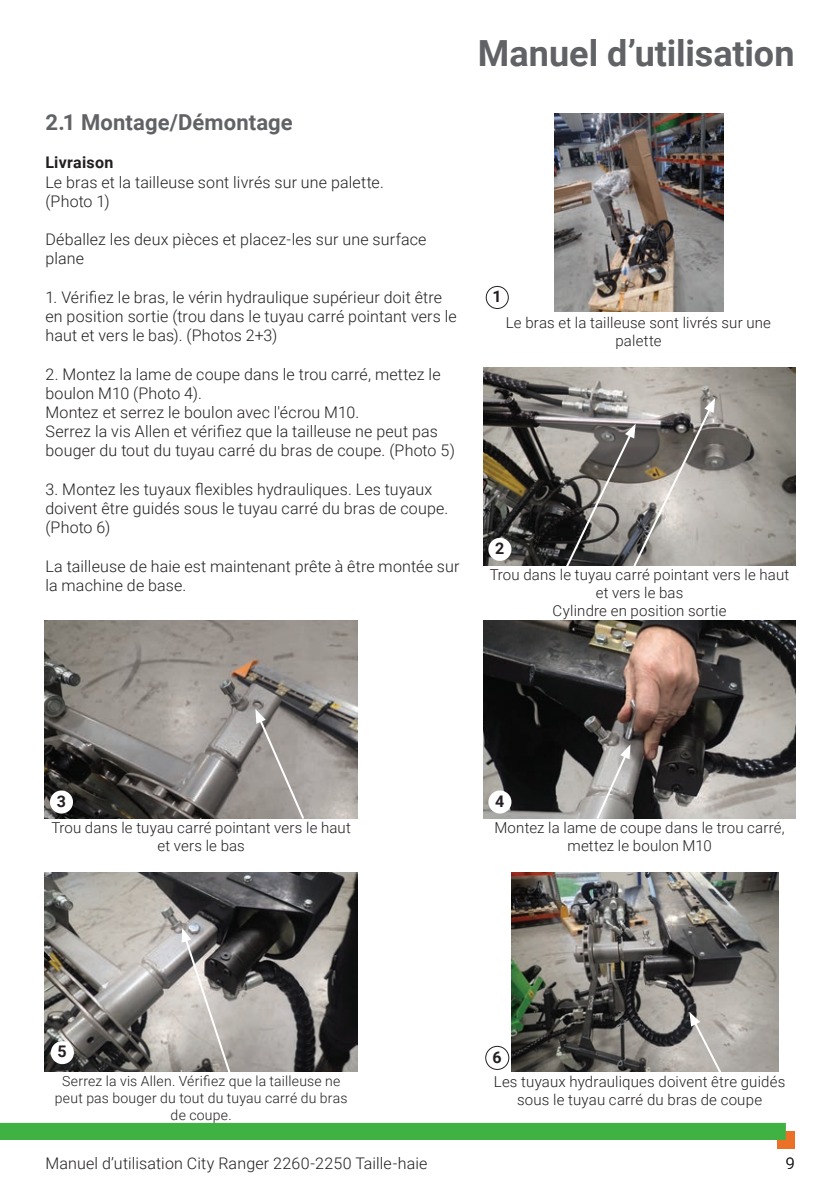
<style>
.page{position:relative;width:840px;height:1191px;background:#fff}
.page>*{position:absolute;margin:0;border:0;box-sizing:border-box;transform-origin:0 0}
.t1{font:700 36px "Roboto";color:#616265}
.t2{font:700 22px "Roboto";letter-spacing:.005em;color:#616265}
.t3{font:300 16px/19.2px "Roboto";letter-spacing:.01em;color:#231f20}
.t4{font:700 16px "Roboto";letter-spacing:.015em;color:#231f20}
.t5{font:300 15px/18px "Roboto";letter-spacing:.01em;color:#231f20;text-align:center}
.t6{font:300 14px/16.8px "Roboto";letter-spacing:.015em;color:#231f20;text-align:center}
</style>
<div class="page">
<div style="left:776px;top:1131px;width:18px;height:17px;background:#ea7125"></div>
<div style="left:0;top:1123px;width:785px;height:17px;background:#40b143"></div>
<img style="left:483px;top:620px;width:312px;height:199px">
<img style="left:483px;top:367px;width:312px;height:199px">
<img style="left:554px;top:113px;width:169px;height:199px">
<img style="left:511px;top:873px;width:266px;height:198px">
<svg style="left:594px;top:744px;width:36px;height:75px;background:#abaaa8"></svg>
<div style="left:488px;top:538px;width:23px;height:23px;background:#fff;border-radius:50%"></div>
<div style="left:488px;top:790px;width:23px;height:23px;background:#fff;border-radius:50%"></div>
<div style="left:485px;top:286px;width:23px;height:23px;border:1px solid #231f20;border-radius:50%"></div>
<div style="left:485px;top:1045px;width:24px;height:25px;border:1px solid #231f20;border-radius:50%"></div>
<img style="left:45px;top:620px;width:312px;height:199px">
<img style="left:45px;top:873px;width:312px;height:198px">
<svg style="left:255px;top:709px;width:51px;height:110px;background:#9f9a97"></svg>
<div style="left:51px;top:1041px;width:23px;height:23px;background:#fff;border-radius:50%"></div>
<div style="left:50px;top:790px;width:23px;height:23px;background:#fff;border-radius:50%"></div>
<svg style="left:552px;top:398px;width:162px;height:168px;background:#898582"></svg>
<svg style="left:181px;top:927px;width:51px;height:145px;background:#9d9a97"></svg>
<svg style="left:689px;top:1011px;width:35px;height:61px;background:#bab5b1"></svg>
<h2 class="t2" style="left:45px;top:107px;width:249px">2.1 Montage/Démontage</h2>
<p class="t4" style="left:45px;top:151px;width:69px">Livraison</p>
<p class="t3" style="left:45px;top:172px;width:340px">Le bras et la tailleuse sont livrés sur une palette. (Photo 1)</p>
<p class="t3" style="left:45px;top:229px;width:382px">Déballez les deux pièces et placez-les sur une surface plane</p>
<p class="t3" style="left:45px;top:287px;width:412px">1. Vérifiez le bras, le vérin hydraulique supérieur doit être en position sortie (trou dans le tuyau carré pointant vers le haut et vers le bas). (Photos 2+3)</p>
<p class="t3" style="left:45px;top:364px;width:411px">2. Montez la lame de coupe dans le trou carré, mettez le boulon M10 (Photo 4).<br>Montez et serrez le boulon avec l'écrou M10.<br>Serrez la vis Allen et vérifiez que la tailleuse ne peut pas bouger du tout du tuyau carré du bras de coupe. (Photo 5)</p>
<p class="t3" style="left:45px;top:479px;width:404px">3. Montez les tuyaux flexibles hydrauliques. Les tuyaux doivent être guidés sous le tuyau carré du bras de coupe. (Photo 6)</p>
<p class="t3" style="left:45px;top:556px;width:415px">La tailleuse de haie est maintenant prête à être montée sur la machine de base.</p>
<h1 class="t1" style="left:477px;top:28px;width:318px">Manuel d’utilisation</h1>
<p class="t4" style="left:492px;top:285px;width:11px">1</p>
<p class="t5" style="left:505px;top:313px;width:266px">Le bras et la tailleuse sont livrés sur une palette</p>
<p class="t4" style="left:495px;top:537px;width:11px">2</p>
<p class="t5" style="left:489px;top:565px;width:301px">Trou dans le tuyau carré pointant vers le haut et vers le bas<br>Cylindre en position sortie</p>
<p class="t4" style="left:57px;top:790px;width:11px">3</p>
<p class="t5" style="left:51px;top:818px;width:301px">Trou dans le tuyau carré pointant vers le haut et vers le bas</p>
<p class="t4" style="left:495px;top:790px;width:11px">4</p>
<p class="t5" style="left:494px;top:818px;width:292px">Montez la lame de coupe dans le trou carré, mettez le boulon M10</p>
<p class="t4" style="left:58px;top:1040px;width:11px">5</p>
<p class="t4" style="left:492px;top:1045px;width:11px">6</p>
<p class="t6" style="left:55px;top:1072px;width:294px">Serrez la vis Allen. Vérifiez que la tailleuse ne peut pas bouger du tout du tuyau carré du bras de coupe.</p>
<p class="t5" style="left:493px;top:1072px;width:293px">Les tuyaux hydrauliques doivent être guidés sous le tuyau carré du bras de coupe</p>
<p class="t3" style="left:45px;top:1153px;width:383px">Manuel d’utilisation City Ranger 2260-2250 Taille-haie</p>
<p class="t3" style="left:785px;top:1153px;width:10px">9</p>
</div>
